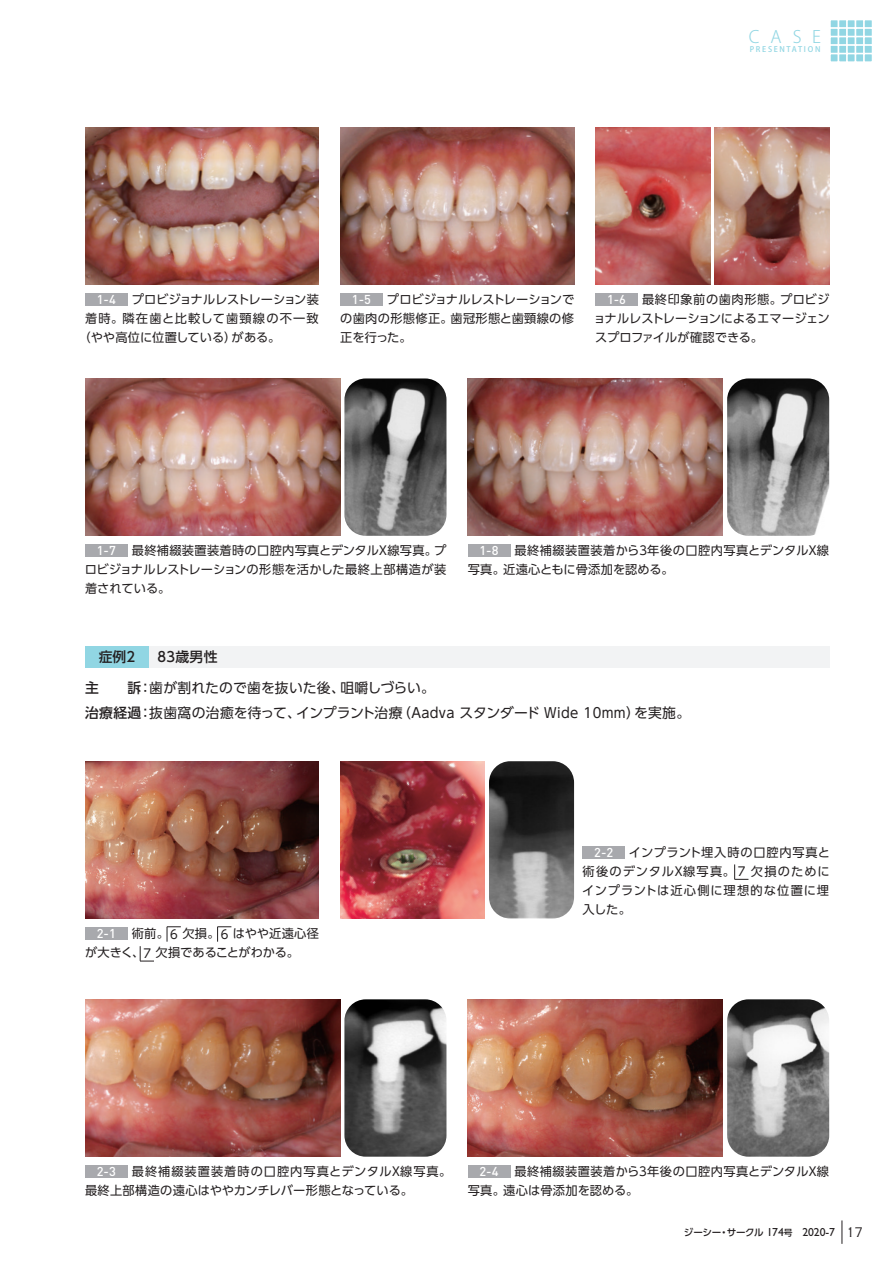
<style>
.page{position:relative;width:893px;height:1263px;background:#fff}
.page>*{position:absolute;margin:0;border:0;box-sizing:border-box;transform-origin:0 0}
.t1{font:300 16.95px "Koz Go Pro";color:#91d6e3}
.t2{font:13.8px/30.3px "UD Shin Go Pr 6 N";color:#231f20}
.t3{font:500 13.8px "UD Shin Go Pr 6 N";color:#231f20}
.t4{font:500 12.75px "DINOT";color:#fff}
.t5{font:12.15px/19.2px "UD Shin Go Pr 6 N";letter-spacing:.025em;color:#231f20;text-align:justify}
.t6{font:12.15px/19.2px "UD Shin Go Pr 6 N";letter-spacing:.005em;color:#231f20}
.t7{font:12.15px "UD Shin Go Pr 6 N";letter-spacing:.1em;color:#231f20}
.t8{font:12.15px "UD Shin Go Pr 6 N";letter-spacing:-.005em;color:#231f20}
.t9{font:12.15px "UD Shin Go Pr 6 N";letter-spacing:-.02em;color:#231f20}
.t10{font:500 9.6px "UD Shin Go Pro";letter-spacing:-.045em;color:#231f20}
.t11{font:500 7.65px "Koz Go Pro";letter-spacing:.22em;color:#91d6e3}
.s1{font-family:"UD Shin Go C Oniz Pr 6 N"}
.s2{font-family:"UD Shin Go C Oniz Pr 6 N";font-weight:500}
.s3{font-weight:500}
.s4{font-family:"Gill Sans Std";font-weight:400;font-size:11.7px}
.s5{font-size:8.7px}
.s6{font-family:"Copperplate Gothic Std 29 AB";font-weight:400;font-size:13.35px}
</style>
<div class="page">
<div style="left:85px;top:646px;width:64px;height:22px;background:#91d6e3"></div>
<div style="left:149px;top:646px;width:680px;height:22px;background:#f2f3f4"></div>
<img style="left:85px;top:761px;width:234px;height:157px">
<img style="left:340px;top:761px;width:145px;height:157px">
<img style="left:489px;top:761px;width:85px;height:157px">
<svg style="left:167px;top:926px;width:14px;height:16px"></svg>
<svg style="left:217px;top:926px;width:14px;height:16px"></svg>
<svg style="left:140px;top:946px;width:14px;height:16px"></svg>
<svg style="left:734px;top:864px;width:14px;height:16px"></svg>
<div style="left:85px;top:927px;width:43px;height:13px;background:#a8a9ad"></div>
<div style="left:583px;top:846px;width:42px;height:13px;background:#a8a9ad"></div>
<img style="left:85px;top:999px;width:255px;height:158px">
<img style="left:468px;top:999px;width:255px;height:158px">
<img style="left:344px;top:999px;width:102px;height:158px">
<img style="left:727px;top:999px;width:102px;height:158px">
<div style="left:85px;top:1165px;width:43px;height:13px;background:#a8a9ad"></div>
<div style="left:468px;top:1165px;width:42px;height:13px;background:#a8a9ad"></div>
<img style="left:85px;top:128px;width:234px;height:157px">
<img style="left:85px;top:378px;width:255px;height:158px">
<img style="left:340px;top:128px;width:234px;height:157px">
<img style="left:468px;top:378px;width:255px;height:158px">
<img style="left:344px;top:378px;width:102px;height:158px">
<img style="left:727px;top:378px;width:102px;height:158px">
<img style="left:595px;top:128px;width:115px;height:157px">
<img style="left:714px;top:128px;width:115px;height:157px">
<div style="left:85px;top:293px;width:43px;height:13px;background:#a8a9ad"></div>
<div style="left:85px;top:544px;width:43px;height:13px;background:#a8a9ad"></div>
<div style="left:340px;top:293px;width:43px;height:13px;background:#a8a9ad"></div>
<div style="left:468px;top:544px;width:42px;height:13px;background:#a8a9ad"></div>
<div style="left:595px;top:293px;width:43px;height:13px;background:#a8a9ad"></div>
<div style="left:830px;top:20px;width:8px;height:8px;background:#91d6e3"></div>
<div style="left:829px;top:19px;width:10px;height:10px;border:2px solid #fff"></div>
<div style="left:838px;top:20px;width:9px;height:8px;background:#91d6e3"></div>
<div style="left:838px;top:19px;width:10px;height:10px;border:2px solid #fff"></div>
<div style="left:847px;top:20px;width:8px;height:8px;background:#91d6e3"></div>
<div style="left:846px;top:19px;width:10px;height:10px;border:2px solid #fff"></div>
<div style="left:855px;top:20px;width:9px;height:8px;background:#91d6e3"></div>
<div style="left:855px;top:19px;width:10px;height:10px;border:2px solid #fff"></div>
<div style="left:864px;top:20px;width:8px;height:8px;background:#91d6e3"></div>
<div style="left:863px;top:19px;width:10px;height:10px;border:2px solid #fff"></div>
<div style="left:830px;top:28px;width:8px;height:9px;background:#91d6e3"></div>
<div style="left:829px;top:27px;width:10px;height:10px;border:2px solid #fff"></div>
<div style="left:838px;top:28px;width:9px;height:9px;background:#91d6e3"></div>
<div style="left:838px;top:27px;width:10px;height:10px;border:2px solid #fff"></div>
<div style="left:847px;top:28px;width:8px;height:9px;background:#91d6e3"></div>
<div style="left:846px;top:27px;width:10px;height:10px;border:2px solid #fff"></div>
<div style="left:855px;top:28px;width:9px;height:9px;background:#91d6e3"></div>
<div style="left:855px;top:27px;width:10px;height:10px;border:2px solid #fff"></div>
<div style="left:864px;top:28px;width:8px;height:9px;background:#91d6e3"></div>
<div style="left:863px;top:27px;width:10px;height:10px;border:2px solid #fff"></div>
<div style="left:830px;top:37px;width:8px;height:8px;background:#91d6e3"></div>
<div style="left:829px;top:36px;width:10px;height:10px;border:2px solid #fff"></div>
<div style="left:838px;top:37px;width:9px;height:8px;background:#91d6e3"></div>
<div style="left:838px;top:36px;width:10px;height:10px;border:2px solid #fff"></div>
<div style="left:847px;top:37px;width:8px;height:8px;background:#91d6e3"></div>
<div style="left:846px;top:36px;width:10px;height:10px;border:2px solid #fff"></div>
<div style="left:855px;top:37px;width:9px;height:8px;background:#91d6e3"></div>
<div style="left:855px;top:36px;width:10px;height:10px;border:2px solid #fff"></div>
<div style="left:864px;top:37px;width:8px;height:8px;background:#91d6e3"></div>
<div style="left:863px;top:36px;width:10px;height:10px;border:2px solid #fff"></div>
<div style="left:830px;top:45px;width:8px;height:9px;background:#91d6e3"></div>
<div style="left:829px;top:44px;width:10px;height:10px;border:2px solid #fff"></div>
<div style="left:838px;top:45px;width:9px;height:9px;background:#91d6e3"></div>
<div style="left:838px;top:44px;width:10px;height:10px;border:2px solid #fff"></div>
<div style="left:847px;top:45px;width:8px;height:9px;background:#91d6e3"></div>
<div style="left:846px;top:44px;width:10px;height:10px;border:2px solid #fff"></div>
<div style="left:855px;top:45px;width:9px;height:9px;background:#91d6e3"></div>
<div style="left:855px;top:44px;width:10px;height:10px;border:2px solid #fff"></div>
<div style="left:864px;top:45px;width:8px;height:9px;background:#91d6e3"></div>
<div style="left:863px;top:44px;width:10px;height:10px;border:2px solid #fff"></div>
<div style="left:830px;top:54px;width:8px;height:8px;background:#91d6e3"></div>
<div style="left:829px;top:53px;width:10px;height:10px;border:2px solid #fff"></div>
<div style="left:838px;top:54px;width:9px;height:8px;background:#91d6e3"></div>
<div style="left:838px;top:53px;width:10px;height:10px;border:2px solid #fff"></div>
<div style="left:847px;top:54px;width:8px;height:8px;background:#91d6e3"></div>
<div style="left:846px;top:53px;width:10px;height:10px;border:2px solid #fff"></div>
<div style="left:855px;top:54px;width:9px;height:8px;background:#91d6e3"></div>
<div style="left:855px;top:53px;width:10px;height:10px;border:2px solid #fff"></div>
<div style="left:864px;top:54px;width:8px;height:8px;background:#91d6e3"></div>
<div style="left:863px;top:53px;width:10px;height:10px;border:2px solid #fff"></div>
<svg style="left:842px;top:1220px;width:1px;height:24px"></svg>
<h1 class="t1" style="left:749px;top:26px;width:74px">CASE</h1>
<p class="t11" style="left:750px;top:45px;width:72px">PRESENTATION</p>
<p class="t9" style="left:132px;top:290px;width:189px">プロビジョナルレストレーション装</p>
<p class="t7" style="left:85px;top:309px;width:235px">着時。隣在歯と比較して歯頸線の不一致</p>
<p class="t8" style="left:79px;top:328px;width:204px">（やや高位に位置している）がある。</p>
<p class="t4" style="left:97px;top:291px;width:21px">1-4</p>
<p class="t5" style="left:340px;top:290px;width:236px;text-indent:47px">プロビジョナルレストレーションでの歯肉の形態修正。歯冠形態と歯頸線の修正を行った。</p>
<p class="t4" style="left:352px;top:291px;width:21px">1-5</p>
<p class="t5" style="left:594px;top:290px;width:238px;text-indent:49px">最終印象前の歯肉形態。プロビジョナルレストレーションによるエマージェンスプロファイルが確認できる。</p>
<p class="t4" style="left:607px;top:291px;width:21px">1-6</p>
<p class="t5" style="left:85px;top:540px;width:363px;text-indent:47px">最終補綴装置装着時の口腔内写真とデンタル<span class="s1">X</span>線写真。プロビジョナルレストレーションの形態を活かした最終上部構造が装着されている。</p>
<p class="t4" style="left:97px;top:542px;width:21px">1-7</p>
<p class="t5" style="left:468px;top:540px;width:363px;text-indent:47px">最終補綴装置装着から<span class="s1">3</span>年後の口腔内写真とデンタル<span class="s1">X</span>線写真。近遠心ともに骨添加を認める。</p>
<p class="t4" style="left:479px;top:542px;width:21px">1-8</p>
<p class="t2" style="left:85px;top:641px;width:352px;text-indent:72px"><span class="s2">83</span><span class="s3">歳男性<br>主　　訴</span>：歯が割れたので歯を抜いた後、咀嚼しづらい。</p>
<p class="t2" style="left:85px;top:697px;width:607px"><span class="s3">治療経過</span>：抜歯窩の治癒を待って、インプラント治療（<span class="s1">Aadva</span> スタンダード <span class="s1">Wide 10mm</span>）を実施。</p>
<p class="t3" style="left:99px;top:646px;width:38px">症例<span class="s1">2</span></p>
<p class="t6" style="left:85px;top:923px;width:235px;text-indent:47px">術前。<span class="s1">6</span> 欠損。<span class="s1">6</span> はやや近遠心径が大きく、<span class="s1">7</span> 欠損であることがわかる。</p>
<p class="t4" style="left:97px;top:925px;width:21px">2-1</p>
<p class="t5" style="left:582px;top:842px;width:249px;text-indent:47px">インプラント埋入時の口腔内写真と術後のデンタル<span class="s1">X</span>線写真。 <span class="s1">7</span> 欠損のためにインプラントは近心側に理想的な位置に埋入した。</p>
<p class="t4" style="left:594px;top:844px;width:21px">2-2</p>
<p class="t5" style="left:85px;top:1161px;width:368px;text-indent:47px">最終補綴装置装着時の口腔内写真とデンタル<span class="s1">X</span>線写真。最終上部構造の遠心はややカンチレバー形態となっている。</p>
<p class="t5" style="left:468px;top:1161px;width:363px;text-indent:47px">最終補綴装置装着から<span class="s1">3</span>年後の口腔内写真とデンタル<span class="s1">X</span>線写真。遠心は骨添加を認める。</p>
<p class="t4" style="left:97px;top:1163px;width:21px">2-3</p>
<p class="t4" style="left:479px;top:1163px;width:21px">2-4</p>
<p class="t10" style="left:684px;top:1225px;width:180px">ジーシー・サークル <span class="s4">174</span><span class="s5">号</span> <span class="s4">2020-7</span> <span class="s6">17</span></p>
</div>
